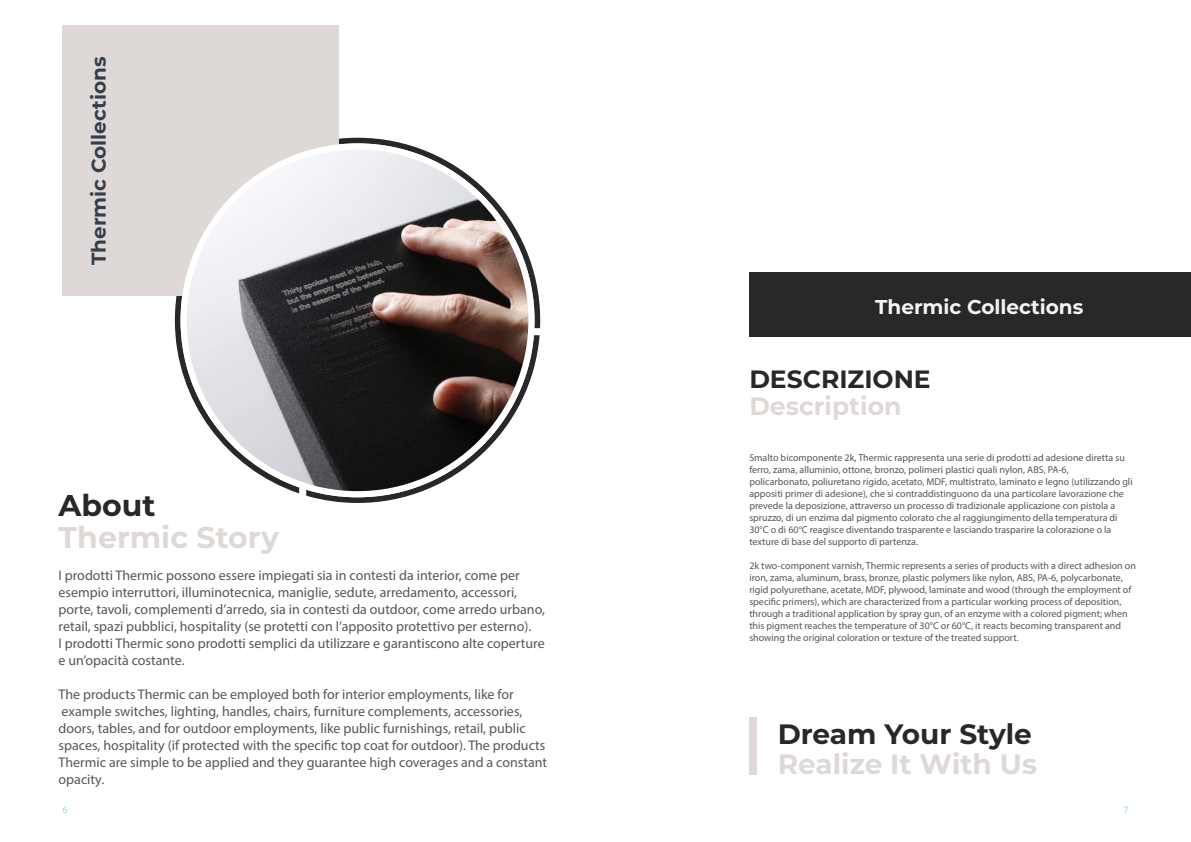
<style>
.page{position:relative;width:1191px;height:842px;background:#fff}
.page>*{position:absolute;margin:0;border:0;box-sizing:border-box;transform-origin:0 0}
.t1{font:700 30px "Montserrat";color:#ded9d7}
.t2{font:700 30px "Montserrat";color:#292829}
.t3{font:700 28px "Montserrat";color:#ded9d7}
.t4{font:700 28px "Montserrat";color:#292829}
.t5{font:700 25px "Montserrat";color:#292829}
.t6{font:700 25px "Montserrat";color:#ded9d7}
.t7{font:700 20px "Montserrat";color:#353e4a}
.t8{font:700 20px "Montserrat";color:#f3f4f4}
.t9{font:14px/17px "Myriad Pro";color:#565659}
.t10{font:10px/12px "Myriad Pro";color:#565659}
.t11{font:10px "Myriad Pro";color:#9ddae7}
</style>
<div class="page">
<svg style="left:175px;top:138px;width:365px;height:365px"></svg>
<div style="left:749px;top:717px;width:7px;height:57px;background:#ded9d7"></div>
<div style="left:62px;top:25px;width:276px;height:271px;background:#ded9d7"></div>
<div style="left:180px;top:143px;width:354px;height:354px;background:#fff;border-radius:50%"></div>
<div style="left:749px;top:272px;width:442px;height:64px;background:#292829"></div>
<img style="left:187px;top:150px;width:341px;height:341px;border-radius:171px">
<h3 class="t7" style="left:84px;top:265px;width:210px;rotate:-90deg">Thermic Collections</h3>
<h1 class="t2" style="left:59px;top:484px;width:98px">About</h1>
<h1 class="t1" style="left:59px;top:516px;width:222px">Thermic Story</h1>
<p class="t9" style="left:59px;top:566px;width:488px">I prodotti Thermic possono essere impiegati sia in contesti da interior, come per esempio interruttori, illuminotecnica, maniglie, sedute, arredamento, accessori, porte, tavoli, complementi d’arredo, sia in contesti da outdoor, come arredo urbano, retail, spazi pubblici, hospitality (se protetti con l’apposito protettivo per esterno).<br>I prodotti Thermic sono prodotti semplici da utilizzare e garantiscono alte coperture e un’opacità costante.</p>
<p class="t9" style="left:59px;top:685px;width:490px">The products Thermic can be employed both for interior employments, like for example switches, lighting, handles, chairs, furniture complements, accessories, doors, tables, and for outdoor employments, like public furnishings, retail, public spaces, hospitality (if protected with the specific top coat for outdoor). The products Thermic are simple to be applied and they guarantee high coverages and a constant opacity.</p>
<h3 class="t8" style="left:875px;top:292px;width:210px">Thermic Collections</h3>
<h3 class="t5" style="left:749px;top:361px;width:183px">DESCRIZIONE</h3>
<h3 class="t6" style="left:749px;top:388px;width:153px">Description</h3>
<p class="t10" style="left:749px;top:452px;width:385px">Smalto bicomponente 2k, Thermic rappresenta una serie di prodotti ad adesione diretta su ferro, zama, alluminio, ottone, bronzo, polimeri plastici quali nylon, ABS, PA-6,<br>policarbonato, poliuretano rigido, acetato, MDF, multistrato, laminato e legno (utilizzando gli appositi primer di adesione), che si contraddistinguono da una particolare lavorazione che prevede la deposizione, attraverso un processo di tradizionale applicazione con pistola a spruzzo, di un enzima dal pigmento colorato che al raggiungimento della temperatura di 30°C o di 60°C reagisce diventando trasparente e lasciando trasparire la colorazione o la texture di base del supporto di partenza.</p>
<p class="t10" style="left:749px;top:560px;width:388px">2k two-component varnish, Thermic represents a series of products with a direct adhesion on iron, zama, aluminum, brass, bronze, plastic polymers like nylon, ABS, PA-6, polycarbonate, rigid polyurethane, acetate, MDF, plywood, laminate and wood (through the employment of specific primers), which are characterized from a particular working process of deposition, through a traditional application by spray gun, of an enzyme with a colored pigment; when this pigment reaches the temperature of 30°C or 60°C, it reacts becoming transparent and showing the original coloration or texture of the treated support.</p>
<h2 class="t4" style="left:777px;top:714px;width:256px">Dream Your Style</h2>
<h2 class="t3" style="left:777px;top:744px;width:261px">Realize It With Us</h2>
<p class="t11" style="left:62px;top:804px;width:7px">6</p>
<p class="t11" style="left:1123px;top:804px;width:7px">7</p>
</div>
